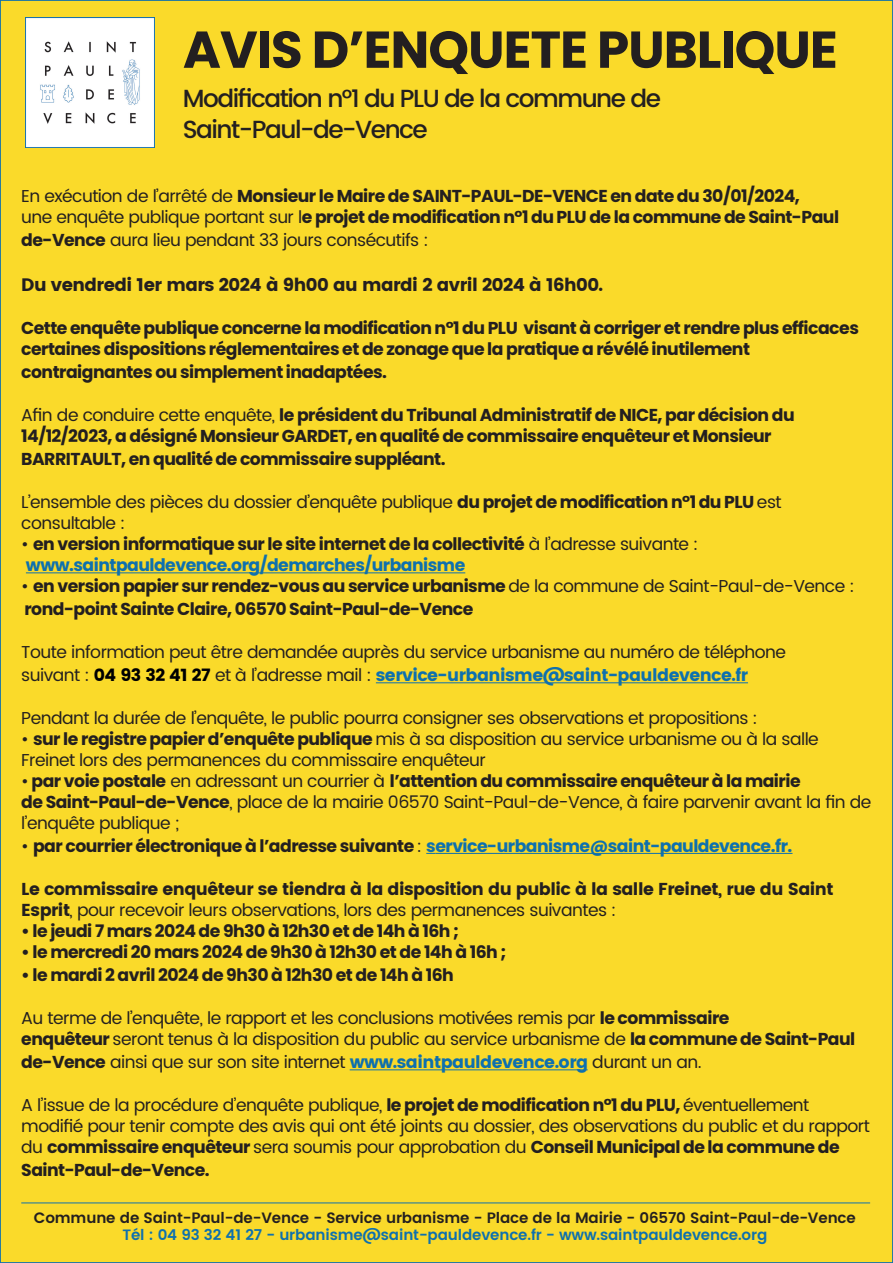
<style>
.page{position:relative;width:893px;height:1263px;background:#fff}
.page>*{position:absolute;margin:0;border:0;box-sizing:border-box;transform-origin:0 0}
.t1{font:700 51.75px "Poppins";letter-spacing:-.02em;color:#231f20}
.t2{font:500 24.75px "Poppins";letter-spacing:-.06em;color:#231f20}
.t3{font:18px "Poppins";letter-spacing:-.03em;color:#231f20}
.t4{font:700 17.25px/21px "Poppins";letter-spacing:-.03em;color:#231f20}
.t5{font:17.25px/21px "Poppins";letter-spacing:-.03em;color:#231f20}
.t6{font:17.25px/21px "Poppins";letter-spacing:-.03em;color:#231f20}
.t7{font:17.25px "Poppins";letter-spacing:-.03em;color:#0e70ae}
.t8{font:700 17.25px "Poppins";letter-spacing:-.03em;color:#0e70ae}
.t9{font:600 15px "Poppins";letter-spacing:-.01em;color:#231f20}
.t10{font:600 15px "Poppins";letter-spacing:-.01em;color:#0e70ae}
.s1{font-weight:400}
.s2{font-weight:700}
.s3{color:#231f20}
.s4{color:#000001}
.s5{color:#0e70ae}
.s6{font-style:inherit}
</style>
<div class="page">
<div style="left:2px;top:2px;width:889px;height:1259px;background:#fada2a"></div>
<hr style="left:26px;top:572px;width:439px;height:1px;background:#0e70ae">
<hr style="left:376px;top:682px;width:372px;height:1px;background:#0e70ae">
<hr style="left:435px;top:853px;width:357px;height:1px;background:#0e70ae">
<hr style="left:350px;top:1069px;width:238px;height:1px;background:#0e70ae">
<img style="left:25px;top:18px;width:130px;height:129px">
<hr style="left:21px;top:1202px;width:849px;height:1px;background:#0e70ae">
<p class="t1" style="left:183px;top:20px;width:656px">AVIS D’ENQUETE PUBLIQUE</p>
<p class="t2" style="left:183px;top:80px;width:480px">Modification n°1 du PLU de la commune de</p>
<p class="t2" style="left:183px;top:111px;width:247px">Saint-Paul-de-Vence</p>
<p class="t4" style="left:21px;top:186px;width:780px"><span class="s1">En exécution de l’arrêté de</span> Monsieur le Maire de SAINT-PAUL-DE-VENCE en date du 30/01/2024,</p>
<p class="t4" style="left:21px;top:207px;width:819px"><span class="s1">une enquête publique portant sur l</span>e projet de modification n°1 du PLU de la commune de Saint-Paul</p>
<p class="t5" style="left:21px;top:230px;width:409px"><span class="s2">de-Vence</span> aura lieu pendant 33 jours consécutifs :</p>
<p class="t3" style="left:21px;top:274px;width:583px">Du vendredi 1er mars 2024 à 9h00 au mardi 2 avril 2024 à 16h00.</p>
<p class="t4" style="left:21px;top:318px;width:839px">Cette enquête publique concerne la modification n°1 du PLU visant à corriger et rendre plus efficaces certaines dispositions réglementaires et de zonage que la pratique a révélé inutilement</p>
<p class="t4" style="left:21px;top:361px;width:367px">contraignantes ou simplement inadaptées.</p>
<p class="t4" style="left:21px;top:405px;width:775px"><span class="s1">Afin de conduire cette enquête,</span> le président du Tribunal Administratif de NICE, par décision du<br>14/12/2023, a désigné Monsieur GARDET, en qualité de commissaire enquêteur et Monsieur</p>
<p class="t4" style="left:21px;top:448px;width:426px">BARRITAULT, en qualité de commissaire suppléant.</p>
<p class="t5" style="left:21px;top:492px;width:762px">L’ensemble des pièces du dossier d’enquête publique <span class="s2">du projet de modification n°1 du PLU</span> est</p>
<p class="t5" style="left:21px;top:513px;width:106px">consultable :</p>
<p class="t4" style="left:21px;top:534px;width:679px"><span class="s1">•</span> en version informatique sur le site internet de la collectivité <span class="s1">à l’adresse suivante :</span></p>
<p class="t8" style="left:26px;top:555px;width:441px">www.saintpauldevence.org/demarches/urbanisme</p>
<p class="t4" style="left:21px;top:576px;width:835px"><span class="s1">•</span> en version papier sur rendez-vous au service urbanisme <span class="s1">de la commune de Saint-Paul-de-Vence :</span></p>
<p class="t4" style="left:24px;top:598px;width:451px">rond-point Sainte Claire, 06570 Saint-Paul-de-Vence</p>
<p class="t5" style="left:21px;top:642px;width:766px">Toute information peut être demandée auprès du service urbanisme au numéro de téléphone</p>
<p class="t7" style="left:21px;top:665px;width:728px"><span class="s3">suivant :</span> <span class="s4">04 93 32 41 27</span> <span class="s3">et à l’adresse mail :</span> service-urbanisme@saint-pauldevence.fr</p>
<p class="t5" style="left:21px;top:708px;width:738px">Pendant la durée de l’enquête, le public pourra consigner ses observations et propositions :</p>
<p class="t5" style="left:21px;top:729px;width:799px">• <span class="s2">sur le registre papier d’enquête publique</span> mis à sa disposition au service urbanisme ou à la salle</p>
<p class="t5" style="left:21px;top:750px;width:466px">Freinet lors des permanences du commissaire enquêteur</p>
<p class="t4" style="left:21px;top:771px;width:781px"><span class="s1">•</span> par voie postale <span class="s1">en adressant un courrier à</span> <span class="s1">l</span>’attention du commissaire enquêteur à la mairie</p>
<p class="t5" style="left:21px;top:792px;width:852px"><span class="s2">de Saint-Paul-de-Vence</span>, place de la mairie 06570 Saint-Paul-de-Vence, à faire parvenir avant la fin de l’enquête publique ;</p>
<p class="t4" style="left:21px;top:835px;width:773px"><span class="s1">•</span> par courrier électronique à l’adresse suivante <span class="s1">:</span> <span class="s5">service-urbanisme@saint-pauldevence.fr.</span></p>
<p class="t6" style="left:21px;top:879px;width:814px">Le commissaire enquêteur se tiendra à la disposition du public à la salle Freinet, rue du Saint<br>Esprit<span class="s6">, pour recevoir leurs observations, lors des permanences suivantes :</span></p>
<p class="t4" style="left:21px;top:921px;width:439px">• le jeudi 7 mars 2024 de 9h30 à 12h30 et de 14h à 16h ;</p>
<p class="t4" style="left:21px;top:942px;width:487px">• le mercredi 20 mars 2024 de 9h30 à 12h30 et de 14h à 16h ;</p>
<p class="t4" style="left:21px;top:964px;width:434px">• le mardi 2 avril 2024 de 9h30 à 12h30 et de 14h à 16h</p>
<p class="t5" style="left:21px;top:1008px;width:710px">Au terme de l’enquête, le rapport et les conclusions motivées remis par <span class="s2">le commissaire</span></p>
<p class="t5" style="left:21px;top:1028px;width:835px;line-height:22.5px"><span class="s2">enquêteur</span> seront tenus à la disposition du public au service urbanisme de <span class="s2">la commune de Saint-Paul de-Vence</span> ainsi que sur son site internet <span class="s5">www.saintpauldevence.org</span> durant un an.</p>
<p class="t5" style="left:21px;top:1095px;width:850px">A l’issue de la procédure d’enquête publique, <span class="s2">le projet de modification n°1 du PLU,</span> éventuellement modifié pour tenir compte des avis qui ont été joints au dossier, des observations du public et du rapport du <span class="s2">commissaire enquêteur</span> sera soumis pour approbation du <span class="s2">Conseil Municipal de la commune de</span></p>
<p class="t4" style="left:21px;top:1159px;width:190px">Saint-Paul-de-Vence.</p>
<p class="t9" style="left:34px;top:1207px;width:823px">Commune de Saint-Paul-de-Vence - Service urbanisme - Place de la Mairie - 06570 Saint-Paul-de-Vence</p>
<p class="t10" style="left:122px;top:1223px;width:646px">Tél : 04 93 32 41 27 - urbanisme@saint-pauldevence.fr - www.saintpauldevence.org</p>
</div>
